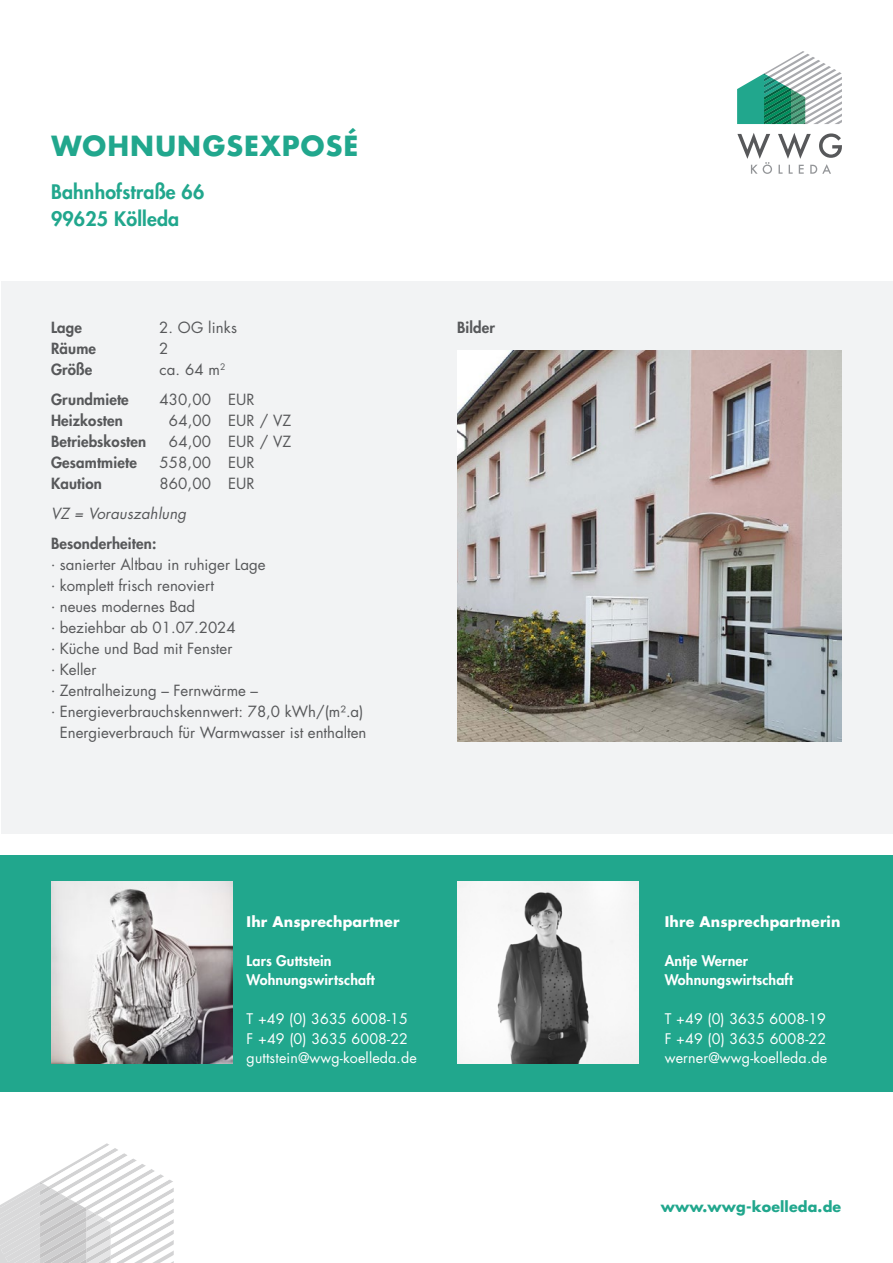
<style>
.page{position:relative;width:893px;height:1263px;background:#fff}
.page>*{position:absolute;margin:0;border:0;box-sizing:border-box;transform-origin:0 0}
.t1{font:700 27px "Futura";letter-spacing:.01em;color:#21a78d}
.t2{font:800 19.5px "Futura Std";letter-spacing:.01em;color:#21a78d}
.t3{font:15px/21px "Futura Std";color:#57585a;text-align:center}
.t4{font:800 15px "Futura Std";letter-spacing:.01em;color:#57585a}
.t5{font:italic 15px "Futura Std";letter-spacing:.01em;color:#57585a}
.t6{font:14.25px/19.5px "Futura Std";letter-spacing:.01em;color:#fff}
.t7{font:800 14.25px/19.5px "Futura Std";letter-spacing:.01em;color:#fff}
.t8{font:700 14.25px "Futura Std";letter-spacing:.01em;color:#fff}
.t9{font:700 14.25px "Futura Std";letter-spacing:.01em;color:#21a78d}
.s1{font-family:"Frutiger LT Std"}
</style>
<div class="page">
<svg style="left:0;top:1091px;width:255px;height:172px"></svg>
<div style="left:1px;top:281px;width:892px;height:552px;background:#f2f3f4"></div>
<svg style="left:737px;top:51px;width:105px;height:73px"></svg>
<svg style="left:737px;top:133px;width:35px;height:41px"></svg>
<svg style="left:778px;top:133px;width:64px;height:41px"></svg>
<div style="left:0;top:855px;width:893px;height:236px;background:#21a78d"></div>
<img style="left:51px;top:881px;width:182px;height:182px">
<img style="left:457px;top:881px;width:182px;height:182px">
<img style="left:457px;top:351px;width:385px;height:390px">
<p class="t1" style="left:51px;top:126px;width:309px">WOHNUNGSEXPOSÉ</p>
<p class="t2" style="left:51px;top:180px;width:155px">Bahnhofstraße 66</p>
<p class="t2" style="left:51px;top:207px;width:130px">99625 Kölleda</p>
<p class="t4" style="left:51px;top:318px;width:32px">Lage</p>
<p class="t3" style="left:159px;top:317px;width:80px">2. OG links</p>
<p class="t4" style="left:51px;top:339px;width:47px">Räume</p>
<p class="t3" style="left:159px;top:338px;width:11px">2</p>
<p class="t4" style="left:51px;top:360px;width:43px">Größe</p>
<p class="t3" style="left:159px;top:359px;width:68px">ca. 64 m<sup>2</sup></p>
<p class="t4" style="left:51px;top:390px;width:79px">Grundmiete</p>
<p class="t3" style="left:159px;top:389px;width:97px">430,00 EUR</p>
<p class="t4" style="left:51px;top:411px;width:73px">Heizkosten</p>
<p class="t3" style="left:169px;top:410px;width:124px">64,00 EUR / VZ</p>
<p class="t4" style="left:51px;top:432px;width:97px">Betriebskosten</p>
<p class="t3" style="left:169px;top:431px;width:124px">64,00 EUR / VZ</p>
<p class="t4" style="left:51px;top:453px;width:87px">Gesamtmiete</p>
<p class="t3" style="left:159px;top:452px;width:97px">558,00 EUR</p>
<p class="t4" style="left:51px;top:474px;width:52px">Kaution</p>
<p class="t3" style="left:159px;top:473px;width:97px">860,00 EUR</p>
<p class="t5" style="left:51px;top:504px;width:137px">VZ = Vorauszahlung</p>
<p class="t4" style="left:51px;top:534px;width:107px">Besonderheiten:</p>
<p class="t3" style="left:51px;top:554px;width:216px"><span class="s1">·</span> sanierter Altbau in ruhiger Lage</p>
<p class="t3" style="left:51px;top:575px;width:164px"><span class="s1">·</span> komplett frisch renoviert</p>
<p class="t3" style="left:51px;top:596px;width:146px"><span class="s1">·</span> neues modernes Bad</p>
<p class="t3" style="left:51px;top:617px;width:186px"><span class="s1">·</span> beziehbar ab 01.07.2024</p>
<p class="t3" style="left:51px;top:638px;width:183px"><span class="s1">·</span> Küche und Bad mit Fenster</p>
<p class="t3" style="left:51px;top:659px;width:47px"><span class="s1">·</span> Keller</p>
<p class="t3" style="left:51px;top:680px;width:209px"><span class="s1">·</span> Zentralheizung – Fernwärme –</p>
<p class="t3" style="left:51px;top:701px;width:317px"><span class="s1">·</span> Energieverbrauchskennwert: 78,0 kWh/(m².a)<br>Energieverbrauch für Warmwasser ist enthalten</p>
<p class="t4" style="left:457px;top:318px;width:39px">Bilder</p>
<p class="t8" style="left:247px;top:912px;width:154px">Ihr Ansprechpartner</p>
<p class="t7" style="left:247px;top:951px;width:130px">Lars Guttstein<br>Wohnungswirtschaft</p>
<p class="t6" style="left:247px;top:1009px;width:172px">T +49 (0) 3635 6008-15<br>F +49 (0) 3635 6008-22 guttstein@wwg-koelleda.de</p>
<p class="t8" style="left:665px;top:912px;width:177px">Ihre Ansprechpartnerin</p>
<p class="t7" style="left:665px;top:951px;width:130px">Antje Werner<br>Wohnungswirtschaft</p>
<p class="t6" style="left:665px;top:1009px;width:164px;text-align:justify">T +49 (0) 3635 6008-19<br>F +49 (0) 3635 6008-22 werner@wwg-koelleda.de</p>
<p class="t9" style="left:661px;top:1197px;width:182px">www.wwg-koelleda.de</p>
</div>
